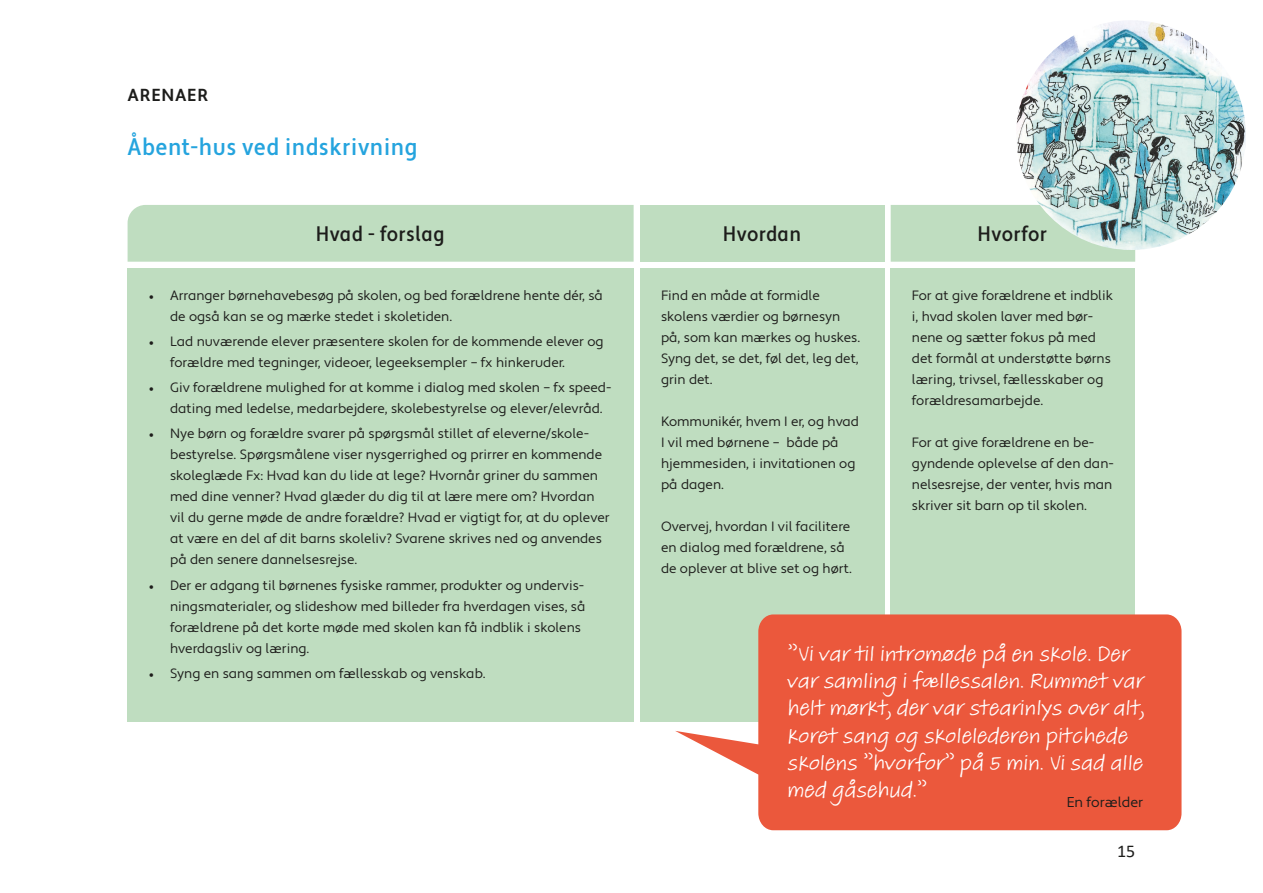
<style>
.page{position:relative;width:1263px;height:893px;background:#fff}
.page>*{position:absolute;margin:0;border:0;box-sizing:border-box;transform-origin:0 0}
.heading_1{font:500 condensed 24px "Apertura";letter-spacing:.02em;color:#25a4de}
.t1{font:22.8px/27.3px "Adobe Handwriting Tiffany";color:#fff}
.heading_1-2{font:500 condensed 21px "Apertura";letter-spacing:.02em;color:#1d1d1b}
.t2{font:18px "Calibri";color:#1d1d1b}
.t3{font:14.25px "Apertura";color:#1d1d1b}
.t4{font:13.5px/21px "Apertura";color:#1d1d1b}
.s1{font-family:"Minion Pro"}
</style>
<div class="page">
<div style="left:128px;top:205px;width:506px;height:57px;background:#bfddc0"></div>
<div style="left:640px;top:205px;width:244px;height:57px;background:#bfddc0"></div>
<div style="left:891px;top:205px;width:244px;height:57px;background:#bfddc0"></div>
<img style="left:1016px;top:20px;width:230px;height:230px;border-radius:115px">
<div style="left:128px;top:268px;width:506px;height:454px;background:#bfddc0"></div>
<div style="left:640px;top:268px;width:244px;height:454px;background:#bfddc0"></div>
<div style="left:891px;top:268px;width:244px;height:454px;background:#bfddc0"></div>
<svg style="left:675px;top:614px;width:506px;height:216px;fill:#eb583c"></svg>
<p class="heading_1-2" style="left:128px;top:81px;width:78px">arenaer</p>
<p class="heading_1" style="left:128px;top:132px;width:291px">Åbent-hus ved indskrivning</p>
<p class="heading_1-2" style="left:316px;top:221px;width:131px">Hvad - forslag</p>
<p class="heading_1-2" style="left:723px;top:221px;width:80px">Hvordan</p>
<p class="heading_1-2" style="left:977px;top:221px;width:71px">Hvorfor</p>
<p class="t4" style="left:170px;top:285px;width:434px;text-indent:-21px"><span class="s1">•</span> Arranger børnehavebesøg på skolen, og bed forældrene hente dér, så de også kan se og mærke stedet i skoletiden.</p>
<p class="t4" style="left:170px;top:331px;width:435px;text-indent:-21px"><span class="s1">•</span> Lad nuværende elever præsentere skolen for de kommende elever og forældre med tegninger, videoer, legeeksempler – fx hinkeruder.</p>
<p class="t4" style="left:170px;top:377px;width:443px;text-indent:-21px"><span class="s1">•</span> Giv forældrene mulighed for at komme i dialog med skolen – fx speed&shy;dating med ledelse, medarbejdere, skolebestyrelse og elever/elevråd.</p>
<p class="t4" style="left:170px;top:424px;width:441px;text-indent:-21px"><span class="s1">•</span> Nye børn og forældre svarer på spørgsmål stillet af eleverne/skole&shy;bestyrelse. Spørgsmålene viser nysgerrighed og prirrer en kommende skoleglæde Fx: Hvad kan du lide at lege? Hvornår griner du sammen med dine venner? Hvad glæder du dig til at lære mere om? Hvordan vil du gerne møde de andre forældre? Hvad er vigtigt for, at du oplever at være en del af dit barns skoleliv? Svarene skrives ned og anvendes på den senere dannelsesrejse.</p>
<p class="t4" style="left:170px;top:575px;width:417px;text-indent:-21px"><span class="s1">•</span> Der er adgang til børnenes fysiske rammer, produkter og undervis&shy;ningsmaterialer, og slideshow med billeder fra hverdagen vises, så forældrene på det korte møde med skolen kan få indblik i skolens hverdagsliv og læring.</p>
<p class="t4" style="left:149px;top:663px;width:338px"><span class="s1">•</span> Syng en sang sammen om fællesskab og venskab.</p>
<p class="t4" style="left:661px;top:285px;width:201px">Find en måde at formidle skolens værdier og børnesyn på, som kan mærkes og huskes.<br>Syng det, se det, føl det, leg det, grin det.</p>
<p class="t4" style="left:661px;top:411px;width:200px">Kommunikér, hvem I er, og hvad<br>I vil med børnene – både på hjemmesiden, i invitationen og på dagen.</p>
<p class="t4" style="left:661px;top:516px;width:192px">Overvej, hvordan I vil facilitere en dialog med forældrene, så de oplever at blive set og hørt.</p>
<p class="t4" style="left:912px;top:285px;width:203px">For at give forældrene et indblik i, hvad skolen laver med bør&shy;nene og sætter fokus på med det formål at understøtte børns læring, trivsel, fællesskaber og forældresamarbejde.</p>
<p class="t4" style="left:912px;top:432px;width:203px">For at give forældrene en be&shy;gyndende oplevelse af den dan&shy;nelsesrejse, der venter, hvis man skriver sit barn op til skolen.</p>
<p class="t1" style="left:787px;top:640px;width:358px">”Vi var til intromøde på en skole. Der var samling i fællessalen. Rummet var helt mørkt, der var stearinlys over alt, koret sang og skolelederen pitchede skolens ”hvorfor” på 5 min. Vi sad alle med gåsehud.”</p>
<p class="t3" style="left:1067px;top:794px;width:78px">En forælder</p>
<h3 class="t2" style="left:1117px;top:839px;width:20px">15</h3>
</div>
